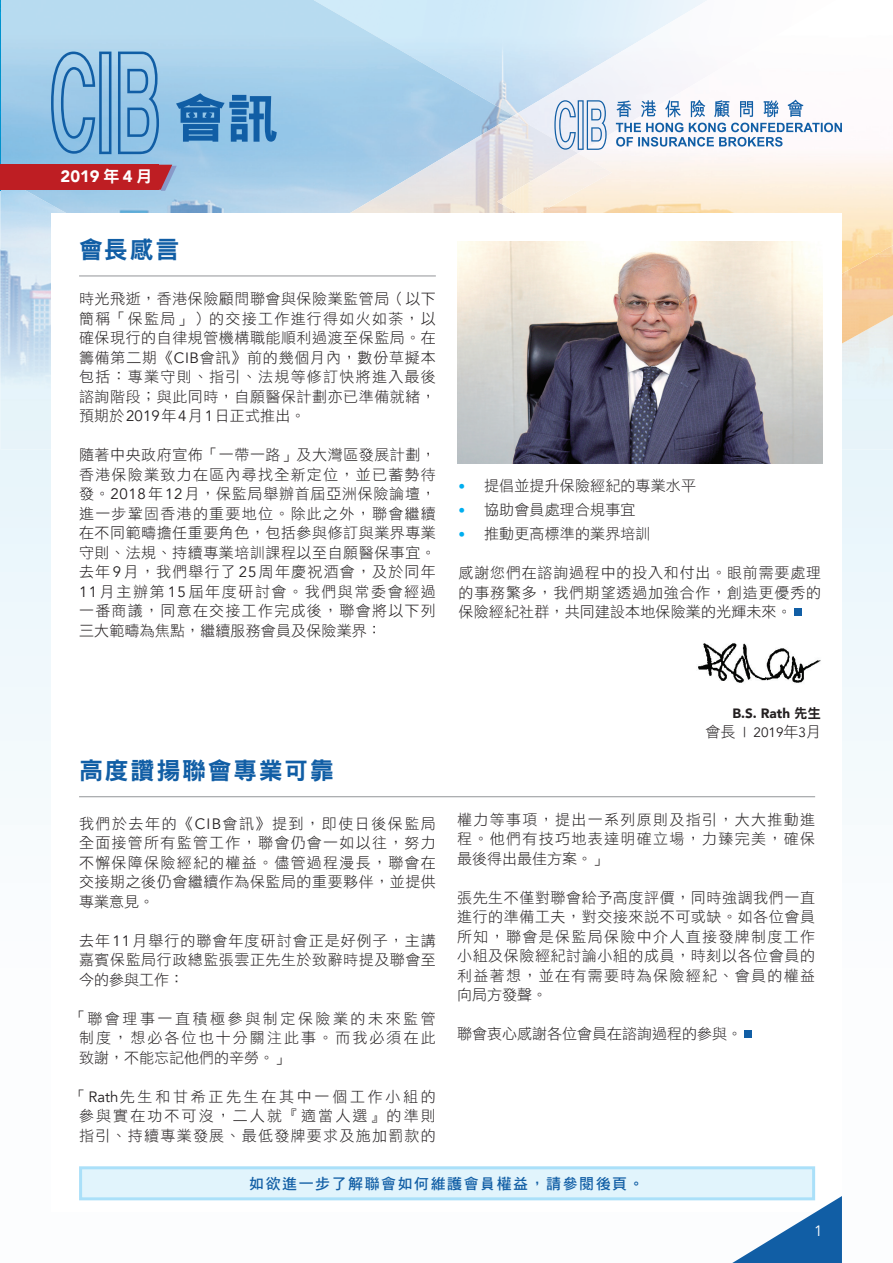
<style>
.page{position:relative;width:893px;height:1263px;background:#fff}
.page>*{position:absolute;margin:0;border:0;box-sizing:border-box;transform-origin:0 0}
.t1{font:52.5px "DF Hei HK W9";color:#115ea5}
.t2{font:24px "DF Hei HK W9";letter-spacing:.065em;color:#115ea5}
.t3{font:900 16.5px "Avenir";color:#fff}
.t4{font:15px/19.5px "DF Hei HK W3";letter-spacing:.055em;color:#231f20;text-align:justify}
.t5{font:15px/19.5px "DF Hei HK W3";letter-spacing:.14em;color:#231f20;text-align:center}
.t6{font:15px "DF Hei HK W3";letter-spacing:.01em;color:#231f20}
.t7{font:15px "DF Hei HK W7";letter-spacing:.1em;color:#115ea5}
.t8{font:15px "DF Hei HK W3";color:#231f20}
.t9{font:15px "Avenir";color:#fff}
.t10{font:900 13.5px/19.5px "Avenir";color:#231f20;text-align:right}
.s1{font-family:"DF Hei HK W9";font-weight:400}
.s2{font-family:"Avenir"}
.s3{font-family:"Avenir";font-size:13.5px;color:#00aeef}
.s4{font-family:"DF Hei HK W3";font-weight:400;font-size:15px}
.s5{font-weight:400}
</style>
<div class="page">
<div style="left:0;top:450px;width:893px;height:348px;background:#eef8fc"></div>
<img style="left:411px;top:49px;width:117px;height:51px">
<img style="left:0;top:247px;width:51px;height:203px">
<img style="left:0;top:0;width:411px;height:247px">
<img style="left:411px;top:56px;width:102px;height:60px">
<img style="left:513px;top:103px;width:15px;height:13px">
<img style="left:339px;top:116px;width:189px;height:97px">
<img style="left:842px;top:334px;width:51px;height:34px">
<img style="left:528px;top:0;width:365px;height:334px">
<img style="left:497px;top:153px;width:115px;height:60px">
<div style="left:51px;top:213px;width:791px;height:999px;background:#fff"></div>
<img style="left:458px;top:241px;width:364px;height:222px">
<svg style="left:732px;top:1196px;width:110px;height:67px"></svg>
<hr style="left:79px;top:276px;width:357px;height:1px;background:#939598">
<img style="left:0;top:0;width:1px;height:191px">
<svg style="left:616px;top:100px;width:187px;height:17px"></svg>
<svg style="left:616px;top:123px;width:226px;height:24px"></svg>
<svg style="left:554px;top:100px;width:53px;height:50px;background:#bccee4"></svg>
<div style="left:794px;top:608px;width:8px;height:8px;background:#115ea5"></div>
<img style="left:698px;top:643px;width:123px;height:40px">
<svg style="left:51px;top:52px;width:108px;height:102px;background:#7aafd8"></svg>
<div style="left:79px;top:1166px;width:736px;height:34px;background:#e1f4fc;border:3px solid #aae0f9"></div>
<hr style="left:79px;top:796px;width:736px;height:1px;background:#939598">
<div style="left:744px;top:1030px;width:8px;height:8px;background:#115ea5"></div>
<div style="left:0;top:165px;width:159px;height:25px;background:#be1e23"></div>
<svg style="left:156px;top:165px;width:21px;height:26px"></svg>
<p class="t3" style="left:61px;top:162px;width:93px">2019<span class="s1">年</span>4<span class="s1">月</span></p>
<h1 class="t1" style="left:174px;top:90px;width:106px">會訊</h1>
<h2 class="t2" style="left:79px;top:236px;width:102px">會長感言</h2>
<p class="t4" style="left:79px;top:289px;width:358px">時光飛逝，香港保險顧問聯會與保險業監管局（以下簡稱「保監局」）的交接工作進行得如火如荼，以確保現行的自律規管機構職能順利過渡至保監局。在籌備第二期《<span class="s2">CIB</span>會訊》前的幾個月內，數份草擬本包括：專業守則、指引、法規等修訂快將進入最後諮詢階段；與此同時，自願醫保計劃亦已準備就緒，預期於<span class="s2">2019</span>年<span class="s2">4</span>月<span class="s2">1</span>日正式推出。</p>
<p class="t4" style="left:79px;top:445px;width:358px">隨著中央政府宣佈「一帶一路」及大灣區發展計劃，香港保險業致力在區內尋找全新定位，並已蓄勢待發。<span class="s2">2018</span>年<span class="s2">12</span>月，保監局舉辦首屆亞洲保險論壇，進一步鞏固香港的重要地位。除此之外，聯會繼續在不同範疇擔任重要角色，包括參與修訂與業界專業守則、法規、持續專業培訓課程以至自願醫保事宜。去年<span class="s2">9</span>月，我們舉行了<span class="s2">25</span>周年慶祝酒會，及於同年<span class="s2">11</span>月主辦第<span class="s2">15</span>屆年度研討會。我們與常委會經過一番商議，同意在交接工作完成後，聯會將以下列三大範疇為焦點，繼續服務會員及保險業界：</p>
<p class="t6" style="left:459px;top:477px;width:239px"><span class="s3">•</span> 提倡並提升保險經紀的專業水平</p>
<p class="t6" style="left:459px;top:501px;width:178px"><span class="s3">•</span> 協助會員處理合規事宜</p>
<p class="t6" style="left:459px;top:525px;width:194px"><span class="s3">•</span> 推動更高標準的業界培訓</p>
<p class="t4" style="left:459px;top:563px;width:364px">感謝您們在諮詢過程中的投入和付出。眼前需要處理的事務繁多，我們期望透過加強合作，創造更優秀的保險經紀社群，共同建設本地保險業的光輝未來。</p>
<h2 class="t2" style="left:79px;top:757px;width:256px">高度讚揚聯會專業可靠</h2>
<p class="t4" style="left:79px;top:813px;width:358px">我們於去年的《<span class="s2">CIB</span>會訊》提到，即使日後保監局全面接管所有監管工作，聯會仍會一如以往，努力不懈保障保險經紀的權益。儘管過程漫長，聯會在交接期之後仍會繼續作為保監局的重要夥伴，並提供專業意見。</p>
<p class="t4" style="left:79px;top:930px;width:358px">去年<span class="s2">11</span>月舉行的聯會年度研討會正是好例子，主講嘉賓保監局行政總監張雲正先生於致辭時提及聯會至今的參與工作：</p>
<p class="t4" style="left:79px;top:1008px;width:358px;text-indent:-8px">「聯會理事一直積極參與制定保險業的未來監管制度，想必各位也十分關注此事。而我必須在此致謝，不能忘記他們的辛勞。」</p>
<p class="t5" style="left:72px;top:1086px;width:366px">「<span class="s2">Rath</span>先生和甘希正先生在其中一個工作小組的參與實在功不可沒，二人就『適當人選』的準則指引、持續專業發展、最低發牌要求及施加罰款的</p>
<p class="t10" style="left:706px;top:703px;width:117px">B.S. Rath <span class="s1">先生<br></span><span class="s4">會長</span> <span class="s5">| 2019</span><span class="s4">年</span><span class="s5">3</span><span class="s4">月</span></p>
<p class="t4" style="left:457px;top:809px;width:360px">權力等事項，提出一系列原則及指引，大大推動進程。他們有技巧地表達明確立場，力臻完美，確保最後得出最佳方案。」</p>
<p class="t4" style="left:457px;top:887px;width:360px">張先生不僅對聯會給予高度評價，同時強調我們一直進行的準備工夫，對交接來說不可或缺。如各位會員所知，聯會是保監局保險中介人直接發牌制度工作小組及保險經紀討論小組的成員，時刻以各位會員的利益著想，並在有需要時為保險經紀、會員的權益向局方發聲。</p>
<p class="t8" style="left:457px;top:1026px;width:286px">聯會衷心感謝各位會員在諮詢過程的參與。</p>
<p class="t7" style="left:249px;top:1175px;width:396px">如欲進一步了解聯會如何維護會員權益，請參閱後頁。</p>
<p class="t9" style="left:814px;top:1222px;width:10px">1</p>
</div>
